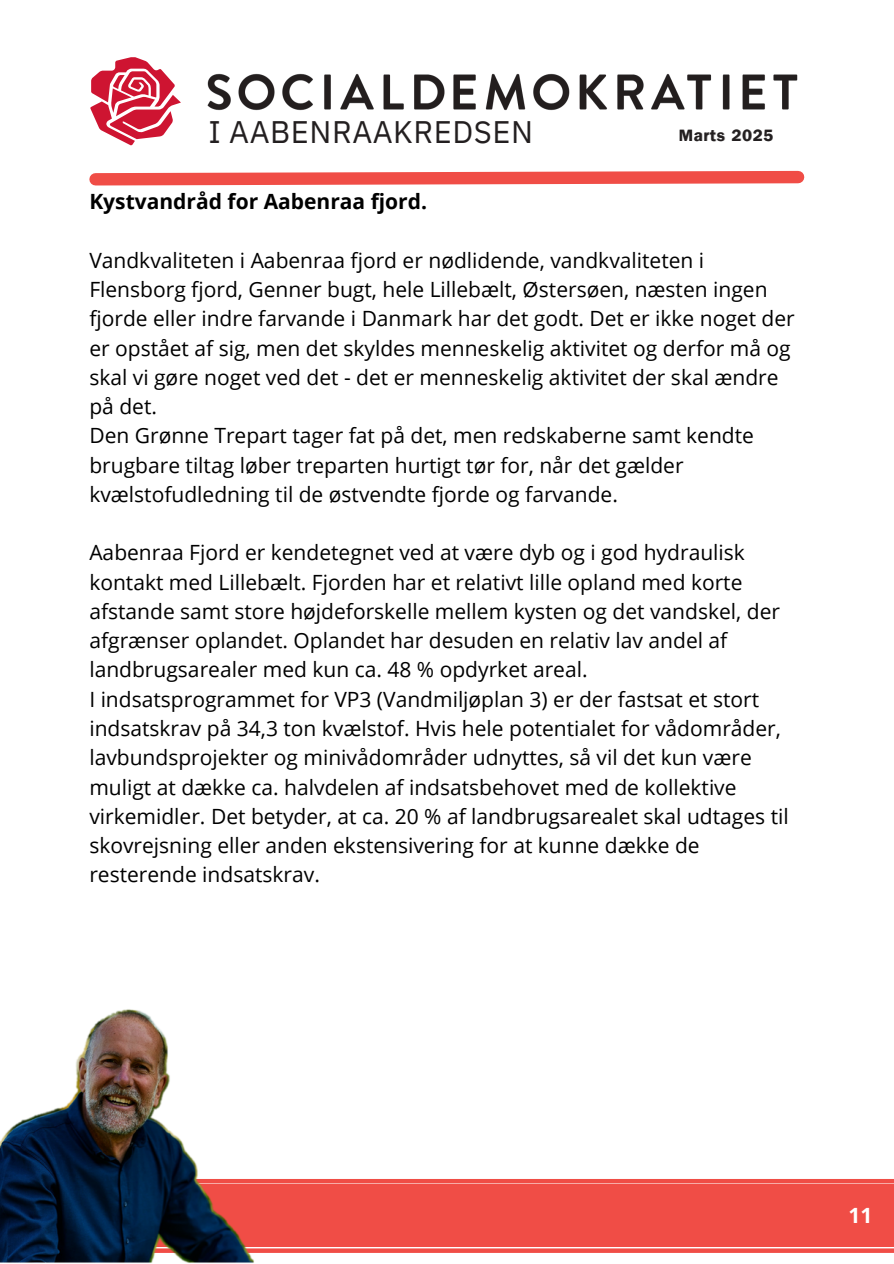
<style>
.page{position:relative;width:894px;height:1264px;background:#fff}
.page>*{position:absolute;margin:0;border:0;box-sizing:border-box;transform-origin:0 0}
.t1{font:31.05px "IBM Plex Sans";letter-spacing:.015em;color:#231f20}
.t2{font:21px/29.2px "Open Sans";color:#000}
.t3{font:700 21px "Open Sans";color:#000}
.t4{font:700 21px "Open Sans";color:#fff}
.t5{font:16.35px "Franklin Gothic LT Pro Dm";letter-spacing:.045em;color:#231f20}
</style>
<div class="page">
<div style="left:0;top:1184px;width:893px;height:62px;background:#f04d46"></div>
<div style="left:0;top:1178px;width:893px;height:5px;background:#f04d46"></div>
<svg style="left:266px;top:1248px;width:627px;height:4px;background:#f15f59"></svg>
<svg style="left:89px;top:170px;width:716px;height:16px"></svg>
<svg style="left:90px;top:57px;width:91px;height:88px"></svg>
<img style="left:207px;top:73px;width:591px;height:38px">
<img style="left:0;top:1009px;width:266px;height:254px">
<p class="t1" style="left:208px;top:112px;width:326px">I AABENRAAKREDSEN</p>
<h3 class="t5" style="left:678px;top:130px;width:96px">Marts 2025</h3>
<p class="t3" style="left:89px;top:187px;width:339px">Kystvandråd for Aabenraa fjord.</p>
<p class="t2" style="left:89px;top:245px;width:706px">Vandkvaliteten i Aabenraa fjord er nødlidende, vandkvaliteten i Flensborg fjord, Genner bugt, hele Lillebælt, Østersøen, næsten ingen fjorde eller indre farvande i Danmark har det godt. Det er ikke noget der er opstået af sig, men det skyldes menneskelig aktivitet og derfor må og skal vi gøre noget ved det - det er menneskelig aktivitet der skal ændre på det.<br>Den Grønne Trepart tager fat på det, men redskaberne samt kendte brugbare tiltag løber treparten hurtigt tør for, når det gælder kvælstofudledning til de østvendte fjorde og farvande.</p>
<h2 class="t2" style="left:89px;top:537px;width:700px">Aabenraa Fjord er kendetegnet ved at være dyb og i god hydraulisk kontakt med Lillebælt. Fjorden har et relativt lille opland med korte afstande samt store højdeforskelle mellem kysten og det vandskel, der afgrænser oplandet. Oplandet har desuden en relativ lav andel af landbrugsarealer med kun ca. 48 % opdyrket areal.<br>I indsatsprogrammet for VP3 (Vandmiljøplan 3) er der fastsat et stort indsatskrav på 34,3 ton kvælstof. Hvis hele potentialet for vådområder, lavbundsprojekter og minivådområder udnyttes, så vil det kun være muligt at dække ca. halvdelen af indsatsbehovet med de kollektive virkemidler. Det betyder, at ca. 20 % af landbrugsarealet skal udtages til skovrejsning eller anden ekstensivering for at kunne dække de resterende indsatskrav.</h2>
<h1 class="t4" style="left:848px;top:1200px;width:25px">11</h1>
</div>
